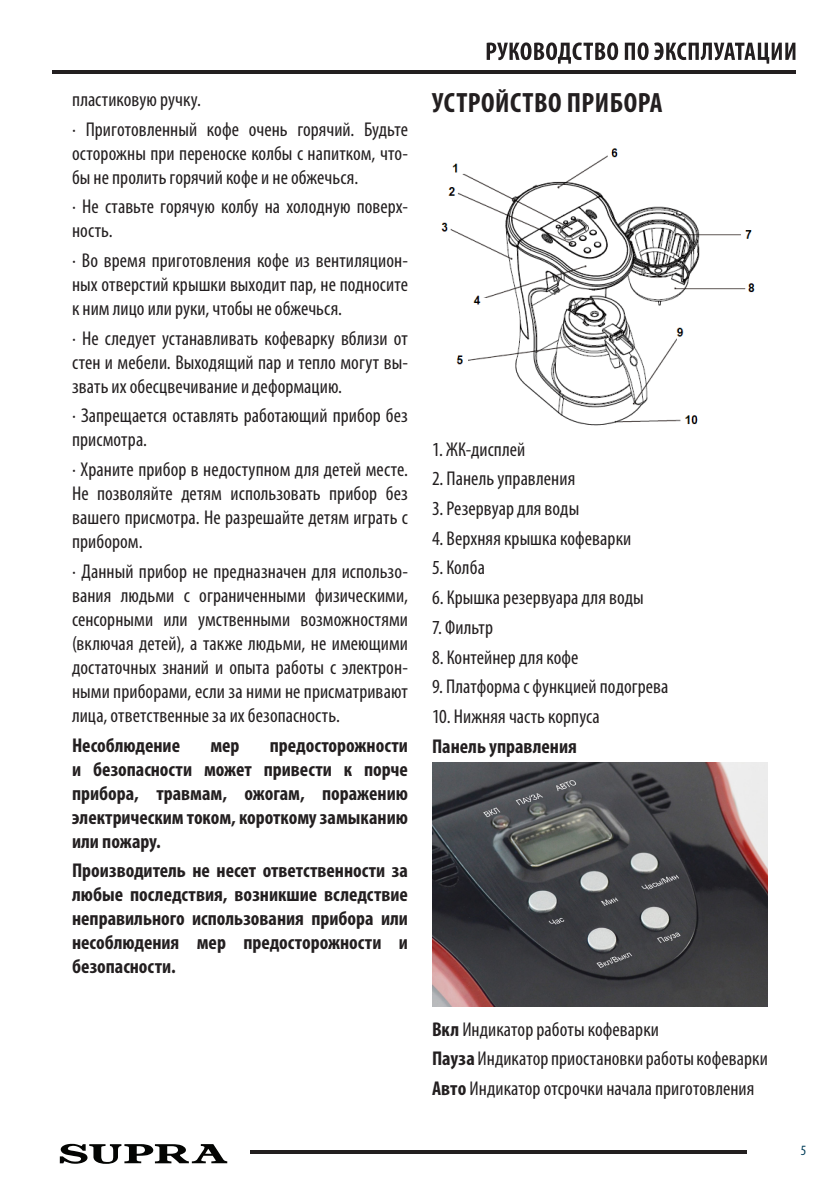
<style>
.page{position:relative;width:840px;height:1191px;background:#fff}
.page>*{position:absolute;margin:0;border:0;box-sizing:border-box;transform-origin:0 0}
.t1{font:700 condensed 28px "Myriad Pro";letter-spacing:.02em;color:#231f20}
.Основной_текст{font:condensed 20px/24px "Myriad Pro";letter-spacing:.005em;color:#231f20;text-align:justify}
.внимание{font:700 condensed 20px/24px "Myriad Pro";color:#231f20;text-align:justify}
.t2{font:condensed 14.2px "Myriad Pro";color:#013d59}
.s1{font-weight:700}
</style>
<div class="page">
<svg style="left:486px;top:42px;width:131px;height:22px"></svg>
<svg style="left:624px;top:42px;width:171px;height:22px"></svg>
<hr style="left:52px;top:70px;width:743px;height:3px;background:#231f20">
<hr style="left:249px;top:1150px;width:496px;height:4px;background:#231f20">
<svg style="left:60px;top:1143px;width:167px;height:20px"></svg>
<img style="left:441px;top:148px;width:314px;height:278px">
<img style="left:432px;top:762px;width:335px;height:244px">
<p class="Основной_текст" style="left:72px;top:87px;width:130px">пластиковую ручку.</p>
<p class="Основной_текст" style="left:72px;top:117px;width:337px">· Приготовленный кофе очень горячий. Будьте осторожны при переноске колбы с напитком, что&shy;бы не пролить горячий кофе и не обжечься.</p>
<p class="Основной_текст" style="left:72px;top:194px;width:337px">· Не ставьте горячую колбу на холодную поверх&shy;ность.</p>
<p class="Основной_текст" style="left:72px;top:248px;width:337px">· Во время приготовления кофе из вентиляцион&shy;ных отверстий крышки выходит пар, не подносите к ним лицо или руки, чтобы не обжечься.</p>
<p class="Основной_текст" style="left:72px;top:326px;width:337px">· Не следует устанавливать кофеварку вблизи от стен и мебели. Выходящий пар и тепло могут вы&shy;звать их обесцвечивание и деформацию.</p>
<p class="Основной_текст" style="left:72px;top:403px;width:337px">· Запрещается оставлять работающий прибор без присмотра.</p>
<p class="Основной_текст" style="left:72px;top:457px;width:337px">· Храните прибор в недоступном для детей месте.<br>Не позволяйте детям использовать прибор без вашего присмотра. Не разрешайте детям играть с прибором.</p>
<p class="Основной_текст" style="left:72px;top:559px;width:337px">· Данный прибор не предназначен для использо&shy;вания людьми с ограниченными физическими, сенсорными или умственными возможностями (включая детей), а также людьми, не имеющими достаточных знаний и опыта работы с электрон&shy;ными приборами, если за ними не присматривают лица, ответственные за их безопасность.</p>
<p class="внимание" style="left:72px;top:732px;width:109px">Несоблюдение</p>
<p class="внимание" style="left:210px;top:732px;width:31px">мер</p>
<p class="внимание" style="left:72px;top:732px;width:337px;text-indent:198px">предосторожности и безопасности может привести к порче прибора, травмам, ожогам, поражению электрическим током, короткому замыканию или пожару.</p>
<p class="внимание" style="left:72px;top:858px;width:337px">Производитель не несет ответственности за любые последствия, возникшие вследствие неправильного использования прибора или несоблюдения мер предосторожности и безопасности.</p>
<h1 class="t1" style="left:432px;top:85px;width:232px">УСТРОЙСТВО ПРИБОРА</h1>
<p class="Основной_текст" style="left:432px;top:437px;width:95px">1. ЖК-дисплей</p>
<p class="Основной_текст" style="left:432px;top:466px;width:145px">2. Панель управления</p>
<p class="Основной_текст" style="left:432px;top:496px;width:149px">3. Резервуар для воды</p>
<p class="Основной_текст" style="left:432px;top:526px;width:201px">4. Верхняя крышка кофеварки</p>
<p class="Основной_текст" style="left:432px;top:555px;width:54px">5. Колба</p>
<p class="Основной_текст" style="left:432px;top:585px;width:213px">6. Крышка резервуара для воды</p>
<p class="Основной_текст" style="left:432px;top:615px;width:63px">7. Фильтр</p>
<p class="Основной_текст" style="left:432px;top:644px;width:148px">8. Контейнер для кофе</p>
<p class="Основной_текст" style="left:432px;top:674px;width:238px">9. Платформа с функцией подогрева</p>
<p class="Основной_текст" style="left:432px;top:704px;width:169px">10. Нижняя часть корпуса</p>
<p class="внимание" style="left:432px;top:733px;width:146px">Панель управления</p>
<p class="Основной_текст" style="left:432px;top:1017px;width:228px"><span class="s1">Вкл</span> Индикатор работы кофеварки</p>
<p class="Основной_текст" style="left:432px;top:1046px;width:337px"><span class="s1">Пауза</span> Индикатор приостановки работы кофеварки</p>
<p class="Основной_текст" style="left:432px;top:1076px;width:324px"><span class="s1">Авто</span> Индикатор отсрочки начала приготовления</p>
<p class="t2" style="left:800px;top:1141px;width:7px">5</p>
</div>
